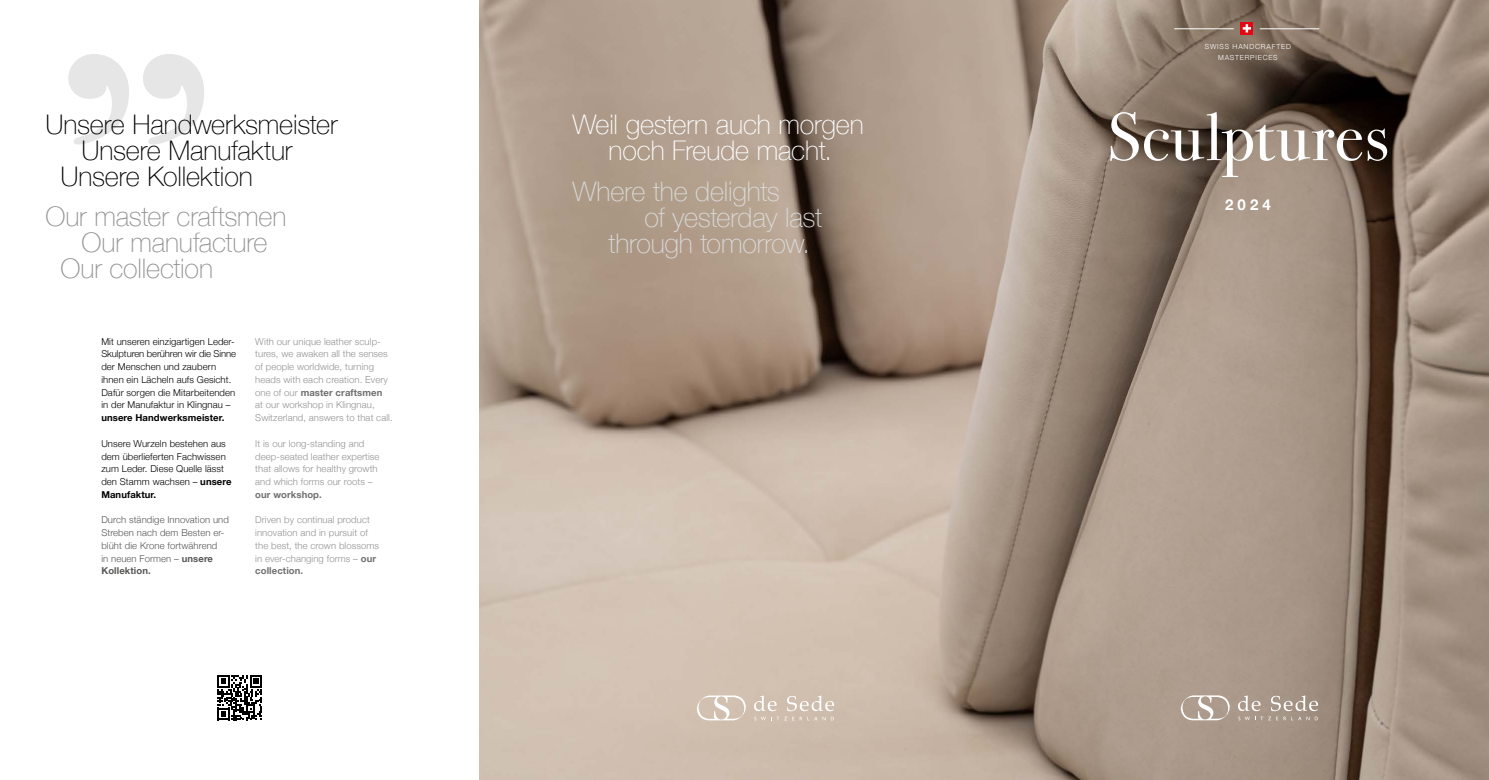
<style>
.page{position:relative;width:1489px;height:780px;background:#fff}
.page>*{position:absolute;margin:0;border:0;box-sizing:border-box;transform-origin:0 0}
.t1{font:68px "Bodoni Svty Two ITCTT";letter-spacing:.01em;color:#fff}
.Quote1{font:100 27px "Helvetica Neue";letter-spacing:-.005em;color:#000}
.Quote1-2{font:100 27px "Helvetica Neue";letter-spacing:-.01em;color:#dadada}
.Quote1-3{font:100 27px "Helvetica Neue";letter-spacing:-.005em;color:#929292}
.Quote1-4{font:100 27px/26px "Helvetica Neue";letter-spacing:-.005em;color:#fff;text-align:center}
.t2{font:700 15px "Helvetica Neue";color:#fff}
.COPY_HELVETICA_ENGLISH{font:300 9.5px/12.8px "Helvetica Neue";letter-spacing:.01em;color:#929292}
.COPY_HELVETICA_DEUTSCH{font:300 9.5px/12.8px "Helvetica Neue";letter-spacing:.01em;color:#000}
.COPY_HELVETICA_ENGLISH-2{font:300 9.5px/12.8px "Helvetica Neue";letter-spacing:.01em;color:#575756}
.t3{font:300 7px "Helvetica Neue";letter-spacing:.115em;color:#fff}
.s1{font-weight:700}
.s2{font-weight:700;color:#706f6f}
</style>
<div class="page">
<img style="left:479px;top:0;width:1009px;height:780px">
<svg style="left:1180px;top:695px;width:50px;height:25px"></svg>
<svg style="left:1237px;top:695px;width:80px;height:25px;background:#b3a498"></svg>
<div style="left:1240px;top:22px;width:12px;height:13px;background:#e30613"></div>
<svg style="left:1242px;top:24px;width:8px;height:9px"></svg>
<hr style="left:1174px;top:29px;width:59px;height:1px;background:#fff">
<hr style="left:1259px;top:29px;width:60px;height:1px;background:#fff">
<svg style="left:696px;top:695px;width:50px;height:25px"></svg>
<svg style="left:754px;top:695px;width:80px;height:25px;background:#d6c8ba"></svg>
<svg style="left:217px;top:675px;width:45px;height:45px"></svg>
<svg style="left:68px;top:54px;width:136px;height:90px"></svg>
<p class="Quote1" style="left:45px;top:104px;width:293px">Unsere Handwerksmeister</p>
<p class="Quote1" style="left:81px;top:130px;width:212px">Unsere Manufaktur</p>
<p class="Quote1" style="left:60px;top:156px;width:194px">Unsere Kollektion</p>
<p class="Quote1-3" style="left:45px;top:196px;width:242px">Our master craftsmen</p>
<p class="Quote1-3" style="left:81px;top:222px;width:187px">Our manufacture</p>
<p class="Quote1-3" style="left:60px;top:248px;width:154px">Our collection</p>
<p class="COPY_HELVETICA_DEUTSCH" style="left:101px;top:334px;width:136px">Mit unseren einzigartigen Leder-<br>Skulpturen berühren wir die Sinne der Menschen und zaubern ihnen ein Lächeln aufs Gesicht.<br>Dafür sorgen die Mitarbeitenden in der Manufaktur in Klingnau – <span class="s1">unsere Handwerksmeister.</span></p>
<p class="COPY_HELVETICA_DEUTSCH" style="left:101px;top:436px;width:132px">Unsere Wurzeln bestehen aus dem überlieferten Fachwissen zum Leder. Diese Quelle lässt den Stamm wachsen – <span class="s1">unsere<br>Manufaktur.</span></p>
<p class="COPY_HELVETICA_ENGLISH-2" style="left:101px;top:513px;width:129px">Durch ständige Innovation und<br>Streben nach dem Besten er&shy;blüht die Krone fortwährend<br>in neuen Formen – <span class="s1">unsere<br>Kollektion.</span></p>
<p class="COPY_HELVETICA_ENGLISH" style="left:255px;top:334px;width:139px">With our unique leather sculp&shy;tures, we awaken all the senses of people worldwide, turning heads with each creation. Every one of our <span class="s2">master craftsmen<br></span>at our workshop in Klingnau,<br>Switzerland, answers to that call.</p>
<p class="COPY_HELVETICA_ENGLISH" style="left:255px;top:436px;width:126px">It is our long-standing and deep-seated leather expertise that allows for healthy growth and which forms our roots – <span class="s2">our workshop.</span></p>
<p class="COPY_HELVETICA_ENGLISH" style="left:255px;top:513px;width:125px">Driven by continual product innovation and in pursuit of the best, the crown blossoms in ever-changing forms – <span class="s2">our collection.</span></p>
<p class="Quote1-4" style="left:572px;top:110px;width:292px">Weil gestern auch morgen noch Freude macht.</p>
<p class="Quote1-2" style="left:572px;top:170px;width:209px">Where the delights</p>
<p class="Quote1-2" style="left:644px;top:196px;width:179px">of yesterday last</p>
<p class="Quote1-2" style="left:608px;top:222px;width:203px">through tomorrow.</p>
<p class="t3" style="left:1204px;top:41px;width:88px">SWISS HANDCRAFTED</p>
<p class="t3" style="left:1217px;top:52px;width:61px">MASTERPIECES</p>
<p class="t1" style="left:1106px;top:81px;width:283px">Sculptures</p>
<p class="t2" style="left:1224px;top:193px;width:47px">2024</p>
</div>
